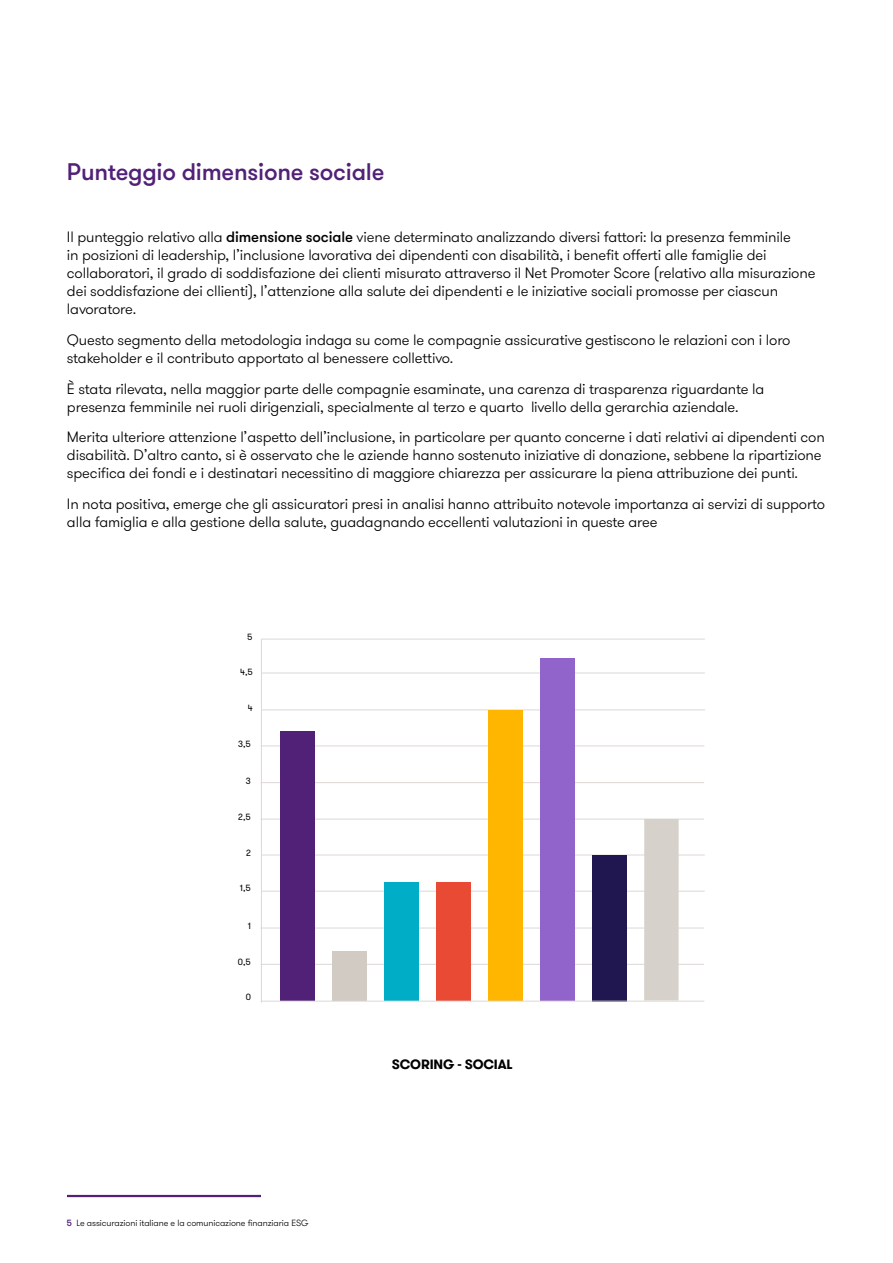
<style>
.page{position:relative;width:893px;height:1263px;background:#fff}
.page>*{position:absolute;margin:0;border:0;box-sizing:border-box;transform-origin:0 0}
.t1{font:500 24px "GT Walsheim Pro";letter-spacing:-.01em;color:#512178}
.t2{font:300 15px/18px "GT Walsheim Pro";letter-spacing:-.01em;color:#000}
.t3{font:700 13.5px "GT Walsheim Pro";letter-spacing:-.01em;color:#000}
.t4{font:300 9px "GT Walsheim Pro";letter-spacing:-.01em;color:#000}
.t5{font:9px "GT Walsheim Pro";color:#000}
.s1{font-weight:500}
.s2{font-weight:500;color:#512178}
</style>
<div class="page">
<hr style="left:67px;top:1195px;width:194px;height:2px;background:#512178">
<hr style="left:262px;top:710px;width:443px;height:1px;background:#ddd8d5">
<hr style="left:261px;top:673px;width:444px;height:1px;background:#ddd8d5">
<hr style="left:260px;top:964px;width:444px;height:1px;background:#ddd8d5">
<hr style="left:260px;top:928px;width:444px;height:1px;background:#ddd8d5">
<hr style="left:261px;top:891px;width:444px;height:1px;background:#ddd8d5">
<hr style="left:261px;top:855px;width:444px;height:1px;background:#ddd8d5">
<hr style="left:260px;top:819px;width:444px;height:1px;background:#ddd8d5">
<hr style="left:260px;top:782px;width:444px;height:1px;background:#ddd8d5">
<hr style="left:261px;top:746px;width:443px;height:1px;background:#ddd8d5">
<div style="left:280px;top:731px;width:35px;height:269px;background:#512178"></div>
<div style="left:332px;top:951px;width:34px;height:49px;background:#d2cbc3"></div>
<div style="left:384px;top:882px;width:34px;height:118px;background:#00adc7"></div>
<div style="left:436px;top:882px;width:34px;height:118px;background:#e94a34"></div>
<div style="left:488px;top:710px;width:34px;height:290px;background:#ffb600"></div>
<div style="left:540px;top:658px;width:34px;height:342px;background:#9164cc"></div>
<div style="left:592px;top:855px;width:34px;height:146px;background:#201751"></div>
<div style="left:644px;top:819px;width:35px;height:181px;background:#d6d1ca"></div>
<hr style="left:261px;top:1001px;width:443px;height:1px;background:#ddd8d5">
<hr style="left:261px;top:639px;width:1px;height:364px;background:#ddd8d5">
<hr style="left:261px;top:639px;width:444px;height:1px;background:#ddd8d5">
<h1 class="t1" style="left:67px;top:157px;width:319px">Punteggio dimensione sociale</h1>
<p class="t2" style="left:67px;top:228px;width:750px">Il punteggio relativo alla <span class="s1">dimensione sociale</span> viene determinato analizzando diversi fattori: la presenza femminile<br>in posizioni di leadership, l’inclusione lavorativa dei dipendenti con disabilità, i benefit offerti alle famiglie dei collaboratori, il grado di soddisfazione dei clienti misurato attraverso il Net Promoter Score (relativo alla misurazione dei soddisfazione dei cllienti), l’attenzione alla salute dei dipendenti e le iniziative sociali promosse per ciascun lavoratore.</p>
<p class="t2" style="left:67px;top:331px;width:725px">Questo segmento della metodologia indaga su come le compagnie assicurative gestiscono le relazioni con i loro stakeholder e il contributo apportato al benessere collettivo.</p>
<p class="t2" style="left:67px;top:380px;width:699px">È stata rilevata, nella maggior parte delle compagnie esaminate, una carenza di trasparenza riguardante la presenza femminile nei ruoli dirigenziali, specialmente al terzo e quarto livello della gerarchia aziendale.</p>
<p class="t2" style="left:67px;top:428px;width:759px">Merita ulteriore attenzione l’aspetto dell’inclusione, in particolare per quanto concerne i dati relativi ai dipendenti con disabilità. D’altro canto, si è osservato che le aziende hanno sostenuto iniziative di donazione, sebbene la ripartizione specifica dei fondi e i destinatari necessitino di maggiore chiarezza per assicurare la piena attribuzione dei punti.</p>
<p class="t2" style="left:67px;top:495px;width:760px">In nota positiva, emerge che gli assicuratori presi in analisi hanno attribuito notevole importanza ai servizi di supporto alla famiglia e alla gestione della salute, guadagnando eccellenti valutazioni in queste aree</p>
<p class="t5" style="left:247px;top:631px;width:7px">5</p>
<p class="t5" style="left:240px;top:666px;width:14px">4,5</p>
<p class="t5" style="left:248px;top:702px;width:6px">4</p>
<p class="t5" style="left:238px;top:738px;width:14px">3,5</p>
<p class="t5" style="left:246px;top:775px;width:7px">3</p>
<p class="t5" style="left:238px;top:811px;width:14px">2,5</p>
<p class="t5" style="left:246px;top:847px;width:6px">2</p>
<p class="t5" style="left:240px;top:882px;width:13px">1,5</p>
<p class="t5" style="left:248px;top:920px;width:5px">1</p>
<p class="t5" style="left:238px;top:956px;width:15px">0,5</p>
<p class="t5" style="left:246px;top:991px;width:7px">0</p>
<p class="t4" style="left:67px;top:1217px;width:243px"><span class="s2">5</span> Le assicurazioni italiane e la comunicazione finanziaria ESG</p>
<p class="t3" style="left:392px;top:1055px;width:123px">SCORING - SOCIAL</p>
</div>
